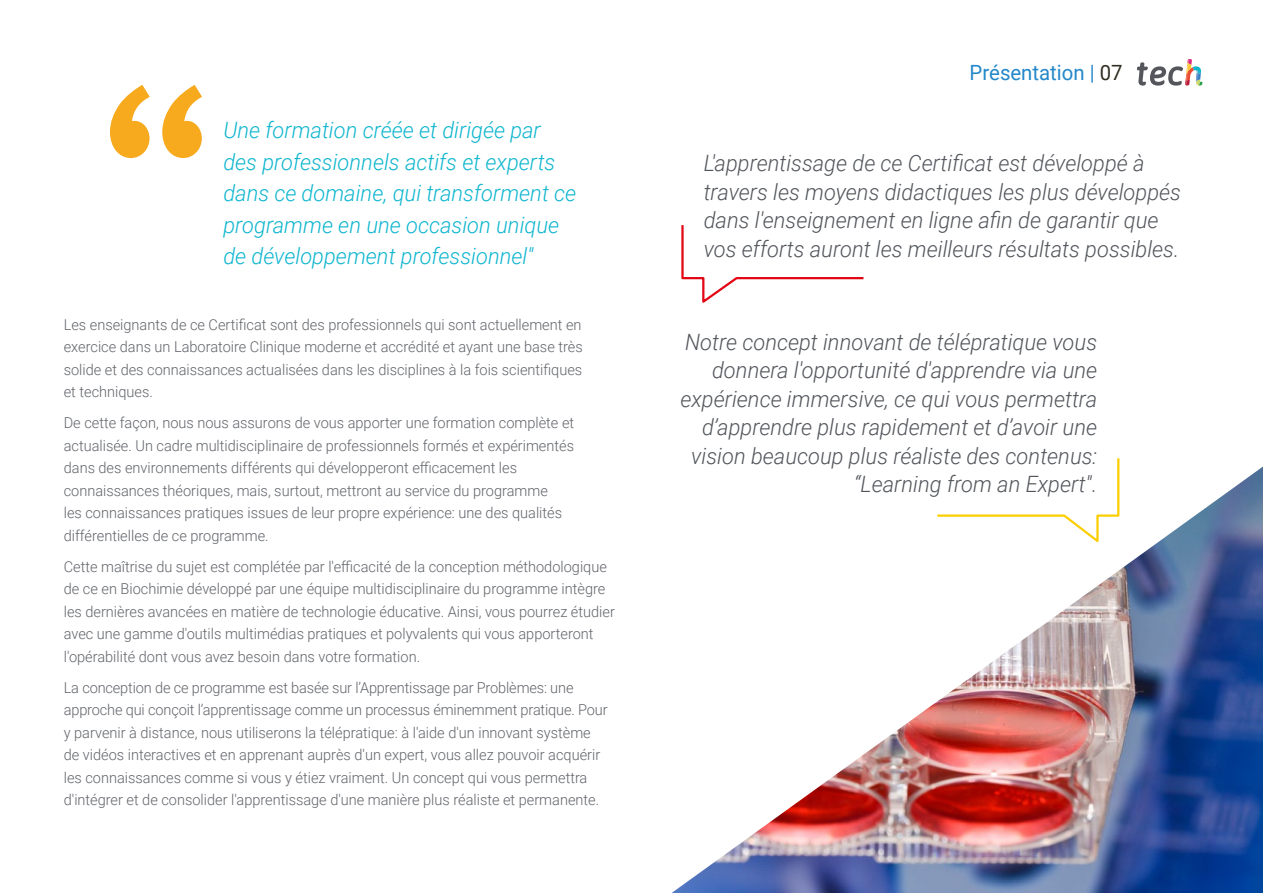
<style>
.page{position:relative;width:1263px;height:893px;background:#fff}
.page>*{position:absolute;margin:0;border:0;box-sizing:border-box;transform-origin:0 0}
.t1{font:italic 300 22.5px/28.5px "Roboto";color:#52555b;text-align:right}
.t2{font:italic 300 22.5px/31.5px "Roboto";color:#0fb6cf}
.t3{font:21px "Roboto";color:#2488c9}
.t4{font:300 15px/22.5px "Roboto";color:#61646a}
.s1{color:#312e20}
</style>
<div class="page">
<img style="left:672px;top:467px;width:591px;height:426px">
<svg style="left:1137px;top:59px;width:65px;height:27px"></svg>
<svg style="left:935px;top:458px;width:185px;height:88px"></svg>
<svg style="left:681px;top:225px;width:183px;height:78px"></svg>
<svg style="left:110px;top:85px;width:92px;height:73px"></svg>
<h1 class="t2" style="left:223px;top:113px;width:354px">Une formation créée et dirigée par des professionnels actifs et experts dans ce domaine, qui transforment ce programme en une occasion unique de développement professionnel''</h1>
<p class="t4" style="left:64px;top:313px;width:520px;text-align:justify">Les enseignants de ce Certificat sont des professionnels qui sont actuellement en exercice dans un Laboratoire Clinique moderne et accrédité et ayant une base très solide et des connaissances actualisées dans les disciplines à la fois scientifiques et techniques.</p>
<p class="t4" style="left:64px;top:411px;width:512px">De cette façon, nous nous assurons de vous apporter une formation complète et actualisée. Un cadre multidisciplinaire de professionnels formés et expérimentés dans des environnements différents qui développeront efficacement les connaissances théoriques, mais, surtout, mettront au service du programme<br>les connaissances pratiques issues de leur propre expérience: une des qualités différentielles de ce programme.</p>
<p class="t4" style="left:64px;top:555px;width:553px">Cette maîtrise du sujet est complétée par l'efficacité de la conception méthodologique de ce en Biochimie développé par une équipe multidisciplinaire du programme intègre les dernières avancées en matière de technologie éducative. Ainsi, vous pourrez étudier avec une gamme d'outils multimédias pratiques et polyvalents qui vous apporteront l'opérabilité dont vous avez besoin dans votre formation.</p>
<p class="t4" style="left:64px;top:676px;width:545px">La conception de ce programme est basée sur l’Apprentissage par Problèmes: une approche qui conçoit l’apprentissage comme un processus éminemment pratique. Pour y parvenir à distance, nous utiliserons la télépratique: à l'aide d'un innovant système de vidéos interactives et en apprenant auprès d'un expert, vous allez pouvoir acquérir les connaissances comme si vous y étiez vraiment. Un concept qui vous permettra d'intégrer et de consolider l'apprentissage d'une manière plus réaliste et permanente.</p>
<h2 class="t3" style="left:970px;top:57px;width:155px">Présentation | <span class="s1">07</span></h2>
<h1 class="t1" style="left:704px;top:148px;width:479px;text-align:left">L'apprentissage de ce Certificat est développé à travers les moyens didactiques les plus développés dans l'enseignement en ligne afin de garantir que vos efforts auront les meilleurs résultats possibles.</h1>
<p class="t1" style="left:680px;top:327px;width:418px">Notre concept innovant de télépratique vous donnera l'opportunité d'apprendre via une expérience immersive, ce qui vous permettra d’apprendre plus rapidement et d’avoir une vision beaucoup plus réaliste des contenus: “Learning from an Expert''.</p>
</div>
